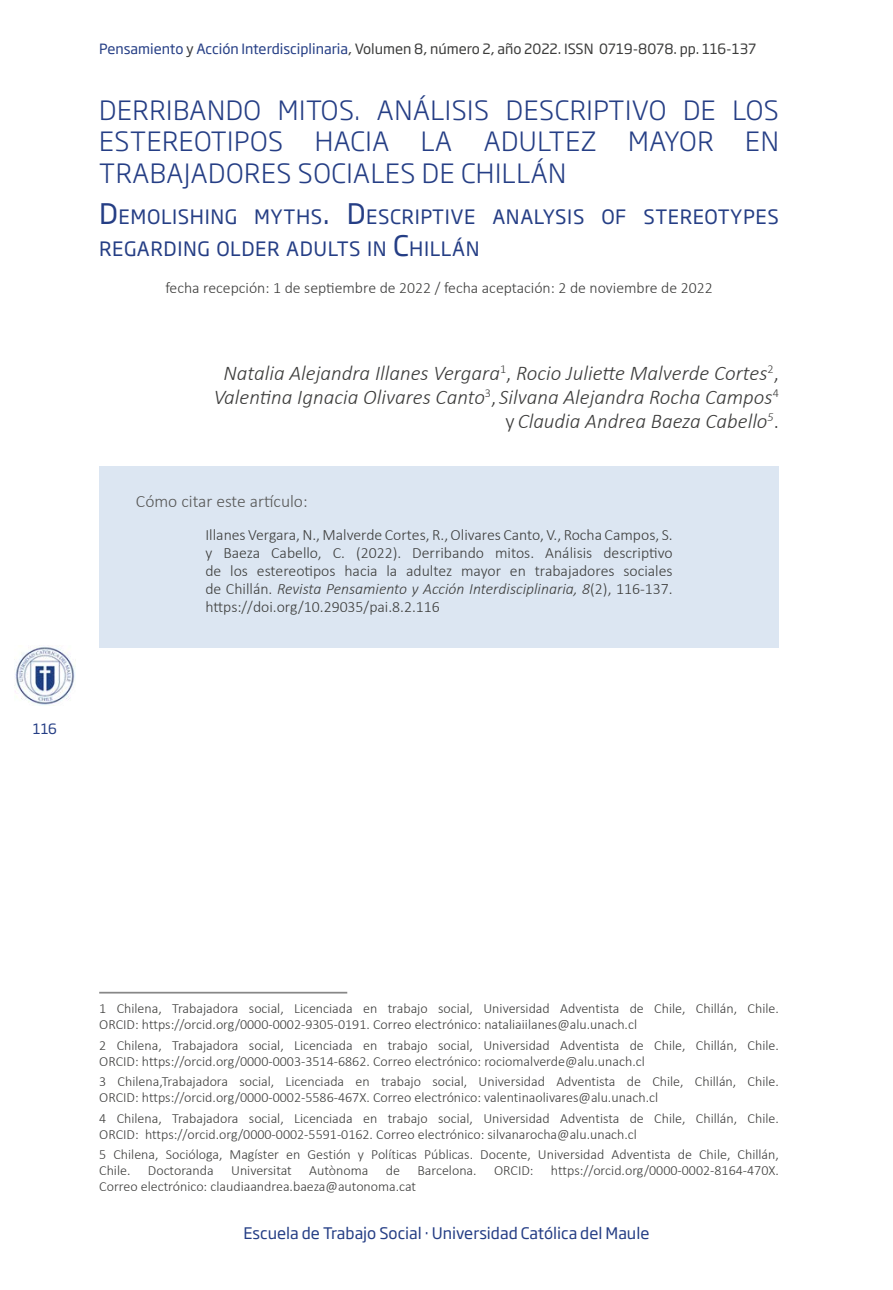
<style>
.page{position:relative;width:893px;height:1290px;background:#fff}
.page>*{position:absolute;margin:0;border:0;box-sizing:border-box;transform-origin:0 0}
.TITULO_1_ESPAÑOL{font:300 26.25px/31.5px "Soho Gothic Pro";letter-spacing:.02em;color:#253e85;text-align:justify}
.AUTOR_OK{font:italic 300 21px/24.2px "Calibri";color:#3c3c3b;text-align:right}
.TITULO_1_ING{font:19.6px/31.5px "Soho Gothic Pro";letter-spacing:.03em;color:#253e85}
.COMO_CITAR{font:300 17.5px "Calibri";color:#575756}
.TEXTO_RESUMEN_Y_ABST{font:300 15.75px/18px "Calibri";color:#3c3c3b;text-align:justify}
.FECHAS{font:300 15.75px "Calibri";color:#3c3c3b}
.t1{font:15.75px "Soho Gothic Pro";color:#253e85}
.t2{font:300 14px/15.8px "Calibri";color:#3c3c3b}
.t3{font:14px "Soho Gothic Pro";color:#3c3c3b}
.t4{font:14px "Soho Gothic Pro";color:#253e85}
.s1{color:#253e85}
.s2{font-size:28px}
.s3{font-style:normal}
.s4{font-style:italic}
</style>
<div class="page">
<img style="left:15px;top:647px;width:60px;height:59px">
<div style="left:99px;top:466px;width:680px;height:181px;background:#dce6f2"></div>
<hr style="left:99px;top:992px;width:248px;height:1px;background:#878787">
<p class="t4" style="left:33px;top:717px;width:26px">116</p>
<p class="t3" style="left:99px;top:38px;width:658px"><span class="s1">Pensamiento</span> y <span class="s1">Acción Interdisciplinaria</span>, Volumen 8, número 2, año 2022. ISSN 0719-8078. pp. 116-137</p>
<p class="TITULO_1_ESPAÑOL" style="left:99px;top:93px;width:681px">DERRIBANDO MITOS. ANÁLISIS DESCRIPTIVO DE LOS ESTEREOTIPOS HACIA LA ADULTEZ MAYOR EN TRABAJADORES SOCIALES DE CHILLÁN</p>
<p class="TITULO_1_ING" style="left:99px;top:200px;width:681px"><span class="s2">D</span>EMOLISHING MYTHS<span class="s2">. D</span>ESCRIPTIVE ANALYSIS OF STEREOTYPES<br>REGARDING OLDER ADULTS IN <span class="s2">C</span>HILLÁN</p>
<p class="FECHAS" style="left:165px;top:278px;width:549px">fecha recepción: 1 de septiembre de 2022 / fecha aceptación: 2 de noviembre de 2022</p>
<p class="AUTOR_OK" style="left:214px;top:360px;width:567px">Natalia Alejandra Illanes Vergara<sup>1</sup><span class="s3">,</span> Rocio Juliette Malverde Cortes<sup>2</sup><span class="s3">,<br></span>Valentina Ignacia Olivares Canto<sup>3</sup><span class="s3">,</span> Silvana Alejandra Rocha Campos<sup>4 </sup><span class="s3">y</span>Claudia Andrea Baeza Cabello<sup>5</sup><span class="s3">.</span></p>
<p class="COMO_CITAR" style="left:136px;top:490px;width:173px">Cómo citar este artículo:</p>
<p class="TEXTO_RESUMEN_Y_ABST" style="left:205px;top:525px;width:469px">Illanes Vergara, N., Malverde Cortes, R., Olivares Canto, V., Rocha Campos, S. y Baeza Cabello, C. (2022). Derribando mitos. Análisis descriptivo de los estereotipos hacia la adultez mayor en trabajadores sociales de Chillán. <span class="s4">Revista Pensamiento y Acción Interdisciplinaria, 8</span>(2), 116-137. https://doi.org/10.29035/pai.8.2.116</p>
<p class="t2" style="left:99px;top:1001px;width:681px">1 Chilena, Trabajadora social, Licenciada en trabajo social, Universidad Adventista de Chile, Chillán, Chile.<br>ORCID: https://orcid.org/0000-0002-9305-0191. Correo electrónico: nataliaiilanes@alu.unach.cl</p>
<p class="t2" style="left:99px;top:1037px;width:681px">2 Chilena, Trabajadora social, Licenciada en trabajo social, Universidad Adventista de Chile, Chillán, Chile.<br>ORCID: https://orcid.org/0000-0003-3514-6862. Correo electrónico: rociomalverde@alu.unach.cl</p>
<p class="t2" style="left:99px;top:1073px;width:681px">3 Chilena,Trabajadora social, Licenciada en trabajo social, Universidad Adventista de Chile, Chillán, Chile.<br>ORCID: https://orcid.org/0000-0002-5586-467X. Correo electrónico: valentinaolivares@alu.unach.cl</p>
<p class="t2" style="left:99px;top:1110px;width:681px">4 Chilena, Trabajadora social, Licenciada en trabajo social, Universidad Adventista de Chile, Chillán, Chile.<br>ORCID: https://orcid.org/0000-0002-5591-0162. Correo electrónico: silvanarocha@alu.unach.cl</p>
<p class="t2" style="left:99px;top:1146px;width:681px;text-align:justify">5 Chilena, Socióloga, Magíster en Gestión y Políticas Públicas. Docente, Universidad Adventista de Chile, Chillán, Chile. Doctoranda Universitat Autònoma de Barcelona. ORCID: https://orcid.org/0000-0002-8164-470X.<br>Correo electrónico: claudiaandrea.baeza@autonoma.cat</p>
<p class="t1" style="left:244px;top:1221px;width:407px">Escuela de Trabajo Social · Universidad Católica del Maule</p>
</div>
